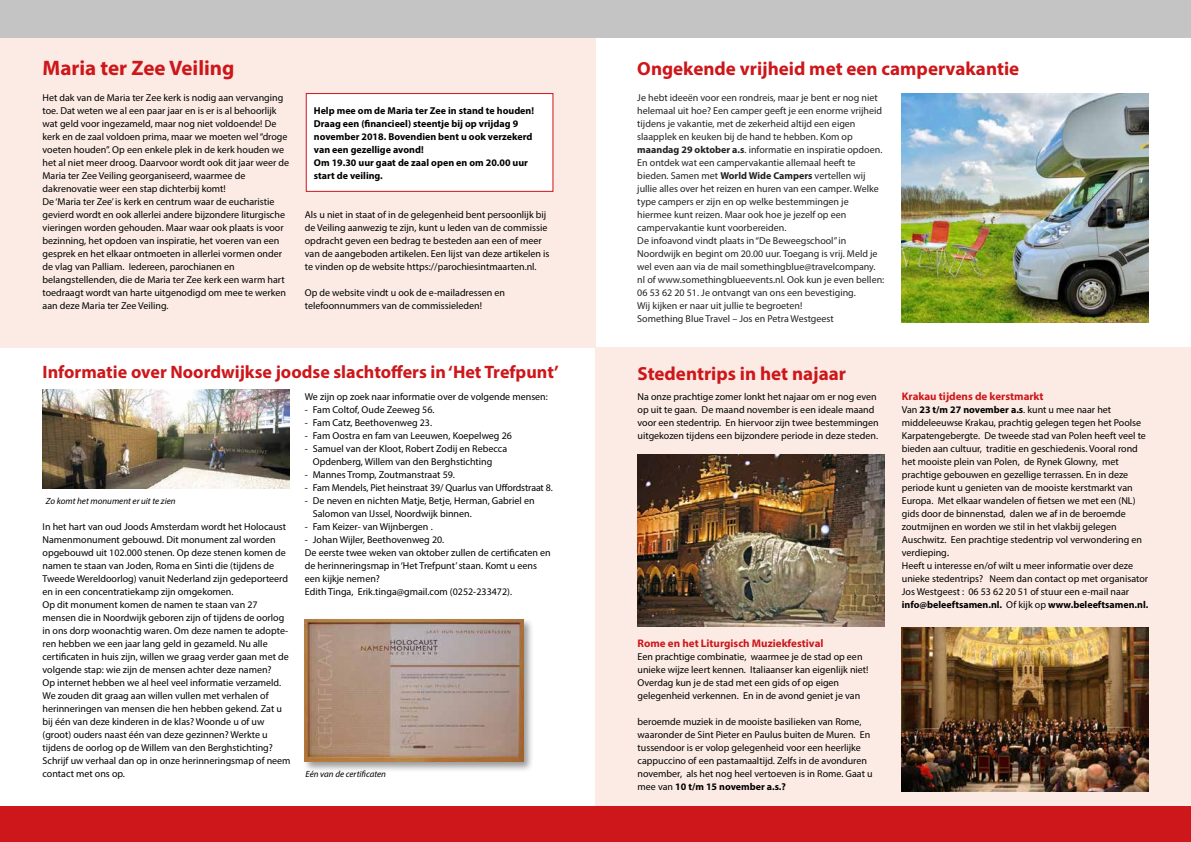
<style>
.page{position:relative;width:1191px;height:842px;background:#fff}
.page>*{position:absolute;margin:0;border:0;box-sizing:border-box;transform-origin:0 0}
.t1{font:700 21px "Myriad Pro";color:#cd171a}
.t2{font:700 19px "Myriad Pro";color:#cd171a}
.t3{font:700 18px "Myriad Pro";color:#cd171a}
.t4{font:700 11px "Myriad Pro";color:#cd171a}
.t5{font:10px/13px "Myriad Pro";color:#000}
.t6{font:10px/13px "Myriad Pro";color:#222}
.t7{font:700 10px/13px "Myriad Pro";color:#000}
.t8{font:italic 9px "Myriad Pro";color:#000}
.s1{font-weight:700}
.s2{font-family:"Georgia"}
</style>
<div class="page">
<div style="left:0;top:24px;width:596px;height:323px;background:#fbebe4"></div>
<div style="left:306px;top:93px;width:247px;height:99px;background:#fff;border:1px solid #cd171a"></div>
<div style="left:595px;top:347px;width:596px;height:495px;background:#fbebe4"></div>
<div style="left:0;top:0;width:1191px;height:38px;background:#c4c4c4"></div>
<div style="left:0;top:807px;width:1191px;height:35px;background:#cd171a"></div>
<img style="left:637px;top:455px;width:247px;height:171px">
<img style="left:901px;top:628px;width:247px;height:164px">
<img style="left:43px;top:390px;width:246px;height:98px">
<div style="left:303px;top:617px;width:231px;height:156px;background:#000;opacity:.4"></div>
<img style="left:305px;top:619px;width:218px;height:143px">
<img style="left:902px;top:94px;width:246px;height:228px">
<h1 class="t1" style="left:43px;top:54px;width:193px">Maria ter Zee Veiling</h1>
<h2 class="t2" style="left:637px;top:56px;width:383px">Ongekende vrijheid met een campervakantie</h2>
<p class="t5" style="left:43px;top:91px;width:248px">Het dak van de Maria ter Zee kerk is nodig aan vervanging toe. Dat weten we al een paar jaar en is er is al behoorlijk wat geld voor ingezameld, maar nog niet voldoende! De kerk en de zaal voldoen prima, maar we moeten wel “droge voeten houden”. Op een enkele plek in de kerk houden we het al niet meer droog. Daarvoor wordt ook dit jaar weer de Maria ter Zee Veiling georganiseerd, waarmee de dakrenovatie weer een stap dichterbij komt!<br>De ‘Maria ter Zee’ is kerk en centrum waar de eucharistie gevierd wordt en ook allerlei andere bijzondere liturgische vieringen worden gehouden. Maar waar ook plaats is voor bezinning, het opdoen van inspiratie, het voeren van een gesprek en het elkaar ontmoeten in allerlei vormen onder de vlag van Palliam. Iedereen, parochianen en belangstellenden, die de Maria ter Zee kerk een warm hart toedraagt wordt van harte uitgenodigd om mee te werken aan deze Maria ter Zee Veiling.</p>
<p class="t7" style="left:314px;top:104px;width:222px">Help mee om de Maria ter Zee in stand te houden!<br>Draag een (financieel) steentje bij op vrijdag 9 november 2018. Bovendien bent u ook verzekerd van een gezellige avond!<br>Om 19.30 uur gaat de zaal open en om 20.00 uur start de veiling.</p>
<p class="t5" style="left:305px;top:208px;width:246px">Als u niet in staat of in de gelegenheid bent persoonlijk bij de Veiling aanwezig te zijn, kunt u leden van de commissie opdracht geven een bedrag te besteden aan een of meer van de aangeboden artikelen. Een lijst van deze artikelen is te vinden op de website https://parochiesintmaarten.nl.</p>
<p class="t5" style="left:305px;top:286px;width:202px">Op de website vindt u ook de e-mailadressen en telefoonnummers van de commissieleden!</p>
<p class="t6" style="left:637px;top:91px;width:248px">Je hebt ideeën voor een rondreis, maar je bent er nog niet helemaal uit hoe? Een camper geeft je een enorme vrijheid tijdens je vakantie, met de zekerheid altijd een eigen slaapplek en keuken bij de hand te hebben. Kom op <span class="s1">maandag 29 oktober a.s</span>. informatie en inspiratie opdoen.<br>En ontdek wat een campervakantie allemaal heeft te bieden. Samen met <span class="s1">World Wide Campers</span> vertellen wij jullie alles over het reizen en huren van een camper. Welke type campers er zijn en op welke bestemmingen je hiermee kunt reizen. Maar ook hoe je jezelf op een campervakantie kunt voorbereiden.<br>De infoavond vindt plaats in “De Beweegschool” in Noordwijk en begint om 20.00 uur. Toegang is vrij. Meld je wel even aan via de mail somethingblue@travelcompany. nl of www.somethingblueevents.nl. Ook kun je even bellen:<br>06 53 62 20 51. Je ontvangt van ons een bevestiging.<br>Wij kijken er naar uit jullie te begroeten!<br>Something Blue Travel – Jos en Petra Westgeest</p>
<h3 class="t3" style="left:43px;top:360px;width:518px">Informatie over Noordwijkse joodse slachtoffers in ‘Het Trefpunt’</h3>
<h2 class="t2" style="left:637px;top:361px;width:210px">Stedentrips in het najaar</h2>
<p class="t5" style="left:637px;top:390px;width:243px">Na onze prachtige zomer lonkt het najaar om er nog even op uit te gaan. De maand november is een ideale maand voor een stedentrip. En hiervoor zijn twee bestemmingen uitgekozen tijdens een bijzondere periode in deze steden.</p>
<p class="t5" style="left:305px;top:390px;width:245px">We zijn op zoek naar informatie over de volgende mensen:</p>
<p class="t5" style="left:305px;top:403px;width:131px">- Fam Coltof, Oude Zeeweg 56.</p>
<p class="t5" style="left:305px;top:416px;width:129px">- Fam Catz, Beethovenweg 23.</p>
<p class="t5" style="left:305px;top:429px;width:209px">- Fam Oostra en fam van Leeuwen, Koepelweg 26</p>
<p class="t5" style="left:313px;top:442px;width:196px;text-indent:-8px">- Samuel van der Kloot, Robert Zodij en Rebecca<br>Opdenberg, Willem van den Berghstichting</p>
<p class="t5" style="left:305px;top:468px;width:152px">- Mannes Tromp, Zoutmanstraat 59.</p>
<p class="t5" style="left:305px;top:481px;width:249px">- Fam Mendels, Piet heinstraat 39/ Quarlus van Uffordstraat 8.</p>
<p class="t5" style="left:313px;top:494px;width:223px;text-indent:-8px">- De neven en nichten Matje, Betje, Herman, Gabriel en<br>Salomon van IJssel, Noordwijk binnen.</p>
<p class="t5" style="left:305px;top:520px;width:129px">- Fam Keizer- van Wijnbergen .</p>
<p class="t5" style="left:305px;top:533px;width:247px">- Johan Wijler, Beethovenweg 20.<br>De eerste twee weken van oktober zullen de certificaten en de herinneringsmap in ‘Het Trefpunt’ staan. Komt u eens een kijkje nemen?<br>Edith Tinga, Erik.tinga@gmail.com (0252-233472).</p>
<p class="t8" style="left:46px;top:495px;width:131px">Zo komt het monument er uit te zien</p>
<p class="t5" style="left:43px;top:520px;width:250px">In het hart van oud Joods Amsterdam wordt het Holocaust Namenmonument gebouwd. Dit monument zal worden opgebouwd uit 102.000 stenen. Op deze stenen komen de namen te staan van Joden, Roma en Sinti die (tijdens de Tweede Wereldoorlog) vanuit Nederland zijn gedeporteerd en in een concentratiekamp zijn omgekomen.<br>Op dit monument komen de namen te staan van 27 mensen die in Noordwijk geboren zijn of tijdens de oorlog in ons dorp woonachtig waren. Om deze namen te adopte&shy;ren hebben we een jaar lang geld in gezameld. Nu alle certificaten in huis zijn, willen we graag verder gaan met de volgende stap: wie zijn de mensen achter deze namen?<br>Op internet hebben we al heel veel informatie verzameld.<br>We zouden dit graag aan willen vullen met verhalen of herinneringen van mensen die hen hebben gekend. Zat u bij één van deze kinderen in de klas? Woonde u of uw (groot) ouders naast één van deze gezinnen? Werkte u tijdens de oorlog op de Willem van den Berghstichting?<br>Schrijf uw verhaal dan op in onze herinneringsmap of neem contact met ons op.</p>
<p class="t4" style="left:637px;top:636px;width:187px">Rome en het Liturgisch Muziekfestival</p>
<p class="t5" style="left:637px;top:650px;width:232px">Een prachtige combinatie, waarmee je de stad op een unieke wijze leert kennen. Italiaanser kan eigenlijk niet!<br>Overdag kun je de stad met een gids of op eigen gelegenheid verkennen. En in de avond geniet je van</p>
<p class="t5" style="left:637px;top:715px;width:237px">beroemde muziek in de mooiste basilieken van Rome, waaronder de Sint Pieter en Paulus buiten de Muren. En tussendoor is er volop gelegenheid voor een heerlijke cappuccino of een pastamaaltijd. Zelfs in de avonduren november, als het nog heel vertoeven is in Rome. Gaat u mee van <span class="s1">10 t/m 15 november a.s.?</span></p>
<p class="t8" style="left:305px;top:768px;width:82px">Eén van de certificaten</p>
<p class="t4" style="left:902px;top:389px;width:143px">Krakau tijdens de kerstmarkt</p>
<p class="t5" style="left:902px;top:403px;width:248px">Van <span class="s1">23 t/m 27 november a.s</span>. kunt u mee naar het middeleeuwse Krakau, prachtig gelegen tegen het Poolse Karpatengebergte. De tweede stad van Polen heeft veel te bieden aan cultuur, traditie en geschiedenis. Vooral rond het mooiste plein van Polen, de Rynek Glowny, met prachtige gebouwen en gezellige terrassen. En in deze periode kunt u genieten van de mooiste kerstmarkt van Europa. Met elkaar wandelen of fietsen we met een (NL) gids door de binnenstad, dalen we af in de beroemde zoutmijnen en worden we stil in het vlakbij gelegen Auschwitz. Een prachtige stedentrip vol verwondering en verdieping<span class="s2">.<br></span>Heeft u interesse en/of wilt u meer informatie over deze unieke stedentrips? Neem dan contact op met organisator Jos Westgeest : 06 53 62 20 51 of stuur een e-mail naar <span class="s1">info@beleeftsamen.nl.</span> Of kijk op <span class="s1">www.beleeftsamen.nl.</span></p>
</div>
